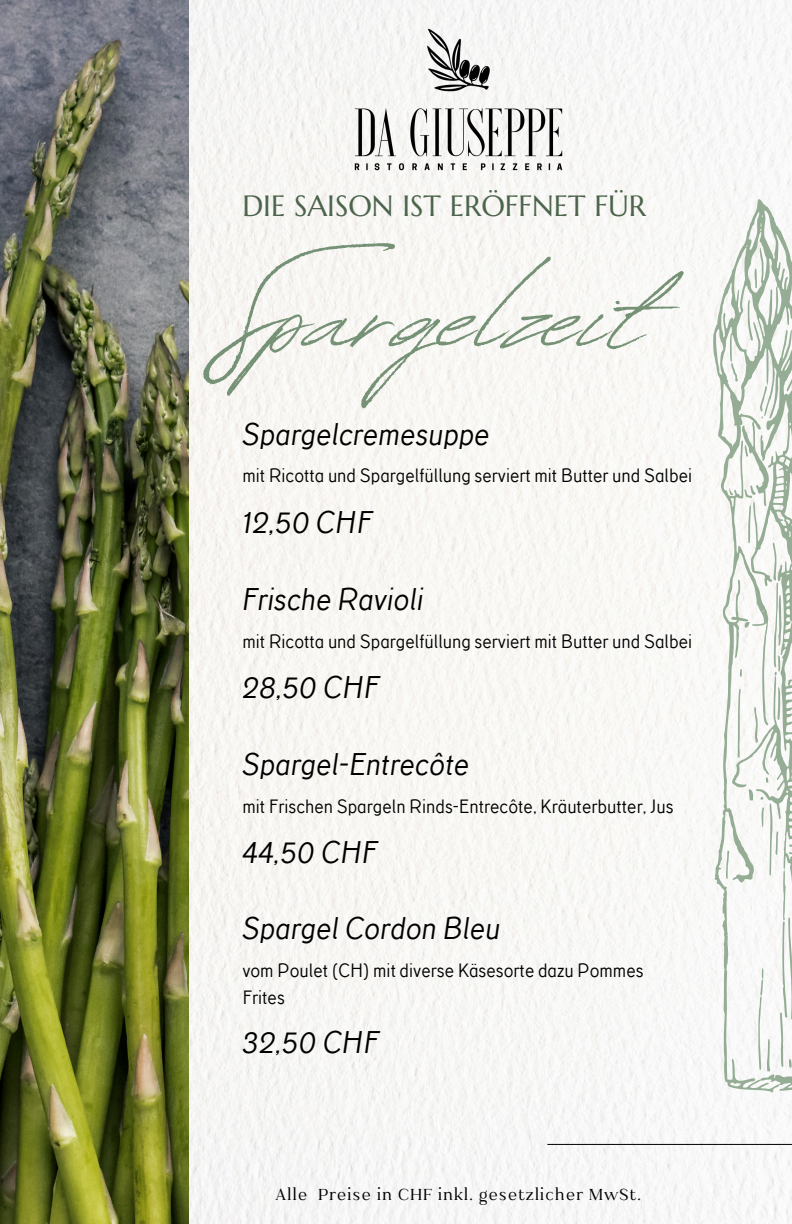
<style>
.page{position:relative;width:792px;height:1224px;background:#fff}
.page>*{position:absolute;margin:0;border:0;box-sizing:border-box;transform-origin:0 0}
.t1{font:177.3px "Revive 80 Signature";color:#769276}
.t2{font:italic 31.9px "TT Corals";color:#000}
.t3{font:29.3px "Marcellus";color:#4c644c}
.t4{font:19.6px/27px "TT Corals";color:#000}
.t5{font:19px "Kulachat Serif";letter-spacing:.04em;color:#000}
</style>
<div class="page">
<div style="left:189px;top:0;width:603px;height:1224px;background:#f8f7f5"></div>
<img style="left:0;top:0;width:189px;height:1224px">
<svg style="left:713px;top:199px;width:79px;height:894px;fill:#f8f7f5"></svg>
<hr style="left:547px;top:1144px;width:245px;height:1px;background:#000">
<img style="left:327px;top:21px;width:262px;height:157px">
<p class="t3" style="left:242px;top:188px;width:405px">DIE SAISON IST ERÖFFNET FÜR</p>
<p class="t1" style="left:221px;top:180px;width:425px">Spargelzeit</p>
<h1 class="t2" style="left:242px;top:414px;width:249px">Spargelcremesuppe</h1>
<p class="t4" style="left:242px;top:462px;width:451px">mit Ricotta und Spargelfüllung serviert mit Butter und Salbei</p>
<h3 class="t2" style="left:242px;top:503px;width:132px">12,50 CHF</h3>
<h2 class="t2" style="left:242px;top:580px;width:183px">Frische Ravioli</h2>
<h3 class="t4" style="left:242px;top:629px;width:451px">mit Ricotta und Spargelfüllung serviert mit Butter und Salbei</h3>
<p class="t2" style="left:242px;top:667px;width:139px">28,50 CHF</p>
<h2 class="t2" style="left:242px;top:745px;width:229px">Spargel-Entrecôte</h2>
<h3 class="t4" style="left:242px;top:793px;width:433px">mit Frischen Spargeln Rinds-Entrecôte, Kräuterbutter, Jus</h3>
<p class="t2" style="left:242px;top:832px;width:137px">44,50 CHF</p>
<h2 class="t2" style="left:242px;top:908px;width:260px">Spargel Cordon Bleu</h2>
<h3 class="t4" style="left:242px;top:957px;width:403px">vom Poulet (CH) mit diverse Käsesorte dazu Pommes<br>Frites</h3>
<p class="t2" style="left:242px;top:1023px;width:139px">32,50 CHF</p>
<h2 class="t5" style="left:276px;top:1182px;width:367px">Alle Preise in CHF inkl. gesetzlicher MwSt.</h2>
</div>
